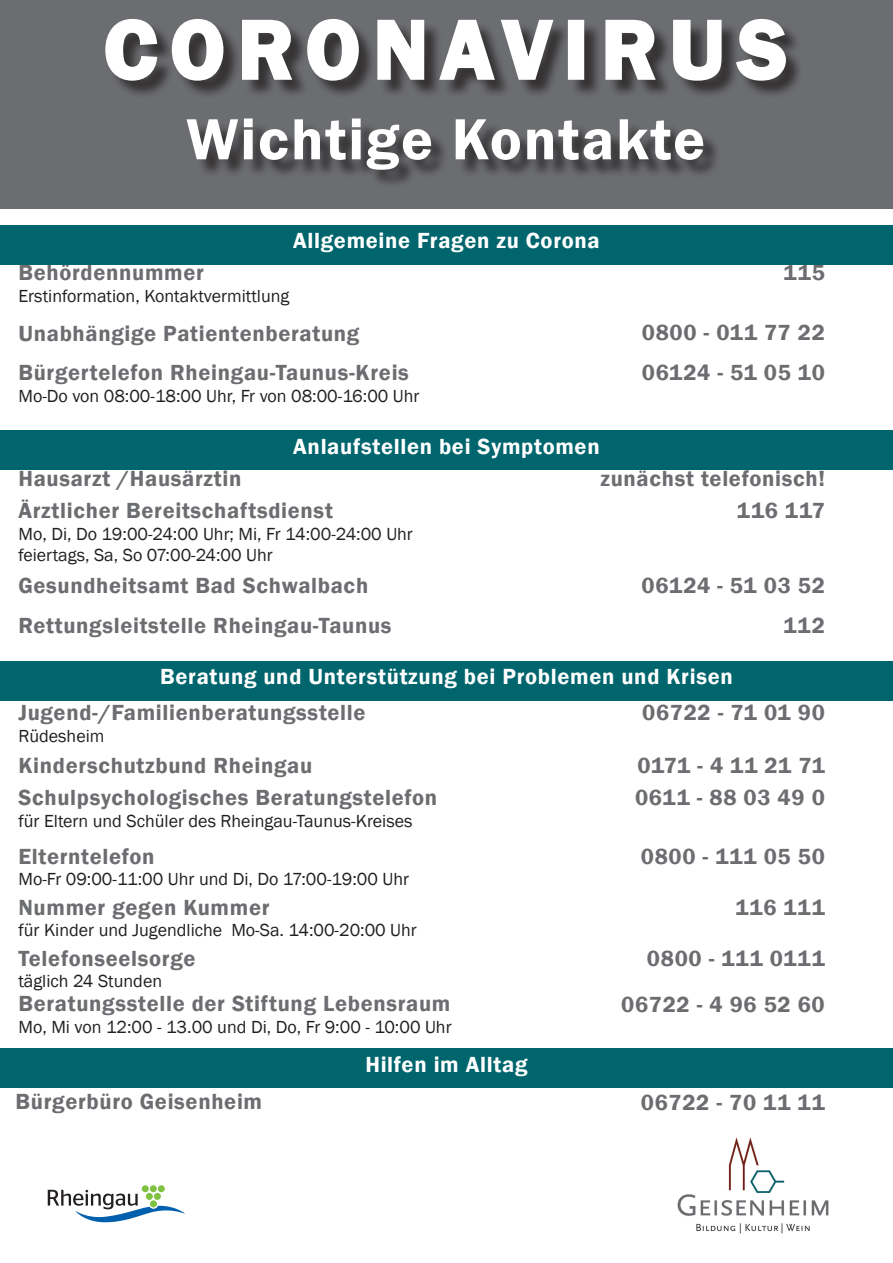
<style>
.page{position:relative;width:893px;height:1263px;background:#fff}
.page>*{position:absolute;margin:0;border:0;box-sizing:border-box;transform-origin:0 0}
.t1{font:600 85.5px "Franklin Gothic";letter-spacing:.15em;color:#fff}
.t2{font:600 60px "Franklin Gothic";letter-spacing:.03em;color:#fff}
.t3{font:600 22.5px/39.8px "Franklin Gothic";letter-spacing:.03em;color:#6c6d70}
.t4{font:600 22.5px "Franklin Gothic";letter-spacing:.03em;color:#fff}
.t5{font:600 22.5px "Franklin Gothic";letter-spacing:.01em;color:#6c6d70}
.t6{font:18px/21.6px "Franklin Gothic";color:#231f20}
</style>
<div class="page">
<div style="left:0;top:1px;width:893px;height:208px;background:#6c6d70"></div>
<div style="left:108px;top:21px;width:696px;height:167px;background:#231f20;opacity:.75"></div>
<svg style="left:105px;top:19px;width:54px;height:63px"></svg>
<svg style="left:170px;top:19px;width:55px;height:63px"></svg>
<svg style="left:241px;top:19px;width:54px;height:62px"></svg>
<svg style="left:306px;top:19px;width:54px;height:63px"></svg>
<svg style="left:376px;top:19px;width:50px;height:62px"></svg>
<svg style="left:437px;top:19px;width:118px;height:62px"></svg>
<div style="left:568px;top:20px;width:16px;height:60px;border:3px solid #fff"></div>
<svg style="left:604px;top:19px;width:54px;height:62px"></svg>
<svg style="left:672px;top:19px;width:51px;height:63px"></svg>
<svg style="left:734px;top:19px;width:53px;height:63px"></svg>
<img style="left:677px;top:1137px;width:152px;height:97px">
<svg style="left:48px;top:1190px;width:137px;height:32px"></svg>
<div style="left:146px;top:1193px;width:7px;height:7px;background:#7fc241;border-radius:50%"></div>
<div style="left:154px;top:1193px;width:7px;height:7px;background:#7fc241;border-radius:50%"></div>
<div style="left:150px;top:1185px;width:7px;height:7px;background:#7fc241;border-radius:50%"></div>
<div style="left:142px;top:1185px;width:7px;height:7px;background:#7fc241;border-radius:50%"></div>
<div style="left:158px;top:1185px;width:7px;height:7px;background:#7fc241;border-radius:50%"></div>
<div style="left:0;top:661px;width:893px;height:39px;background:#01656d"></div>
<div style="left:0;top:1048px;width:893px;height:40px;background:#01656d"></div>
<div style="left:0;top:430px;width:893px;height:40px;background:#01656d"></div>
<div style="left:0;top:225px;width:893px;height:39px;background:#01656d"></div>
<h1 class="t1" style="left:104px;top:-3px;width:685px">CORONAVIRUS</h1>
<h2 class="t2" style="left:186px;top:102px;width:521px">Wichtige Kontakte</h2>
<p class="t4" style="left:293px;top:227px;width:308px">Allgemeine Fragen zu Corona</p>
<p class="t3" style="left:18px;top:253px;width:187px">Behördennummer</p>
<p class="t6" style="left:18px;top:285px;width:272px">Erstinformation, Kontaktvermittlung</p>
<p class="t3" style="left:18px;top:313px;width:392px">Unabhängige Patientenberatung<br>Bürgertelefon Rheingau-Taunus-Kreis</p>
<p class="t6" style="left:18px;top:385px;width:403px">Mo-Do von 08:00-18:00 Uhr, Fr von 08:00-16:00 Uhr</p>
<p class="t4" style="left:293px;top:432px;width:308px">Anlaufstellen bei Symptomen</p>
<p class="t3" style="left:784px;top:253px;width:43px">115</p>
<p class="t3" style="left:642px;top:313px;width:185px">0800 - 011 77 22<br>06124 - 51 05 10</p>
<p class="t3" style="left:18px;top:458px;width:225px">Hausarzt /Hausärztin</p>
<p class="t3" style="left:600px;top:458px;width:226px">zunächst telefonisch!</p>
<p class="t3" style="left:18px;top:491px;width:316px">Ärztlicher Bereitschaftsdienst</p>
<p class="t6" style="left:18px;top:523px;width:396px">Mo, Di, Do 19:00-24:00 Uhr; Mi, Fr 14:00-24:00 Uhr feiertags, Sa, So 07:00-24:00 Uhr</p>
<p class="t3" style="left:737px;top:491px;width:90px">116 117</p>
<p class="t3" style="left:18px;top:565px;width:351px">Gesundheitsamt Bad Schwalbach</p>
<p class="t3" style="left:642px;top:565px;width:185px">06124 - 51 03 52</p>
<p class="t3" style="left:18px;top:605px;width:375px">Rettungsleitstelle Rheingau-Taunus</p>
<p class="t3" style="left:783px;top:605px;width:43px">112</p>
<p class="t4" style="left:160px;top:663px;width:574px">Beratung und Unterstützung bei Problemen und Krisen</p>
<p class="t3" style="left:18px;top:693px;width:349px">Jugend-/Familienberatungsstelle</p>
<p class="t6" style="left:18px;top:725px;width:88px">Rüdesheim</p>
<p class="t3" style="left:642px;top:693px;width:184px">06722 - 71 01 90</p>
<p class="t3" style="left:18px;top:746px;width:295px">Kinderschutzbund Rheingau</p>
<p class="t5" style="left:637px;top:751px;width:189px">0171 - 4 11 21 71</p>
<p class="t3" style="left:18px;top:778px;width:420px">Schulpsychologisches Beratungstelefon</p>
<p class="t6" style="left:18px;top:811px;width:396px">für Eltern und Schüler des Rheingau-Taunus-Kreises</p>
<p class="t3" style="left:635px;top:778px;width:191px">0611 - 88 03 49 0</p>
<p class="t3" style="left:18px;top:836px;width:138px">Elterntelefon</p>
<p class="t6" style="left:18px;top:869px;width:392px">Mo-Fr 09:00-11:00 Uhr und Di, Do 17:00-19:00 Uhr</p>
<p class="t3" style="left:18px;top:887px;width:253px">Nummer gegen Kummer</p>
<p class="t6" style="left:18px;top:920px;width:400px">für Kinder und Jugendliche Mo-Sa. 14:00-20:00 Uhr</p>
<p class="t3" style="left:641px;top:836px;width:185px">0800 - 111 05 50</p>
<p class="t3" style="left:735px;top:887px;width:91px">116 111</p>
<p class="t3" style="left:18px;top:939px;width:179px">Telefonseelsorge</p>
<p class="t6" style="left:18px;top:971px;width:145px">täglich 24 Stunden</p>
<p class="t3" style="left:647px;top:939px;width:179px">0800 - 111 0111</p>
<p class="t3" style="left:18px;top:984px;width:434px">Beratungsstelle der Stiftung Lebensraum</p>
<p class="t6" style="left:18px;top:1017px;width:435px">Mo, Mi von 12:00 - 13.00 und Di, Do, Fr 9:00 - 10:00 Uhr</p>
<p class="t3" style="left:621px;top:985px;width:205px">06722 - 4 96 52 60</p>
<p class="t4" style="left:365px;top:1050px;width:164px">Hilfen im Alltag</p>
<p class="t3" style="left:16px;top:1081px;width:248px">Bürgerbüro Geisenheim</p>
<p class="t3" style="left:641px;top:1083px;width:185px">06722 - 70 11 11</p>
</div>
